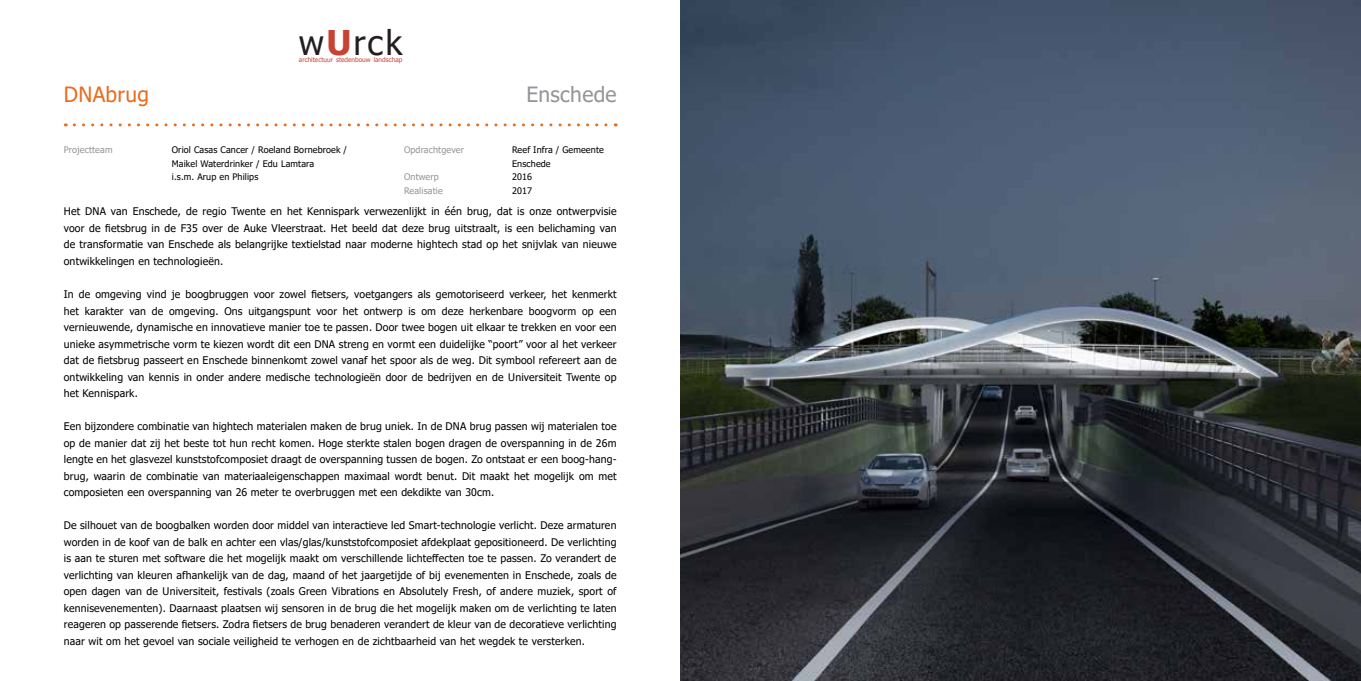
<style>
.page{position:relative;width:1361px;height:681px;background:#fff}
.page>*{position:absolute;margin:0;border:0;box-sizing:border-box;transform-origin:0 0}
.t1{font:34.05px "Tahoma";color:#231f20}
.t2{font:21px "Tahoma";letter-spacing:.015em;color:#939598}
.t3{font:21px "Tahoma";letter-spacing:.015em;color:#e86d1f}
.t4{font:10.5px/16.5px "Tahoma";letter-spacing:.015em;color:#000;text-align:justify}
.t5{font:9px/13.5px "Tahoma";letter-spacing:.015em;color:#000}
.t6{font:9px "Tahoma";letter-spacing:.015em;color:#939598}
.t7{font:6.45px "Tahoma";color:#c74435}
.s1{font-weight:700;color:#c74435}
</style>
<div class="page">
<img style="left:680px;top:0;width:681px;height:680px">
<svg style="left:74px;top:123px;width:542px;height:3px"></svg>
<h1 class="t1" style="left:299px;top:19px;width:105px">w<span class="s1">U</span>rck</h1>
<p class="t7" style="left:299px;top:55px;width:105px">architectuur stedenbouw landschap</p>
<p class="t3" style="left:64px;top:81px;width:87px">DNAbrug</p>
<p class="t2" style="left:526px;top:81px;width:92px">Enschede</p>
<p class="t6" style="left:64px;top:144px;width:50px">Projectteam</p>
<p class="t5" style="left:172px;top:143px;width:177px">Oriol Casas Cancer / Roeland Bornebroek /<br>Maikel Waterdrinker / Edu Lamtara<br>i.s.m. Arup en Philips</p>
<p class="t6" style="left:404px;top:144px;width:62px">Opdrachtgever</p>
<p class="t5" style="left:512px;top:143px;width:93px">Reef Infra / Gemeente<br>Enschede</p>
<p class="t6" style="left:404px;top:171px;width:36px">Ontwerp</p>
<p class="t5" style="left:512px;top:170px;width:22px">2016</p>
<p class="t6" style="left:404px;top:184px;width:40px">Realisatie</p>
<p class="t5" style="left:512px;top:184px;width:22px">2017</p>
<p class="t4" style="left:64px;top:204px;width:554px">Het DNA van Enschede, de regio Twente en het Kennispark verwezenlijkt in één brug, dat is onze ontwerpvisie voor de fietsbrug in de F35 over de Auke Vleerstraat. Het beeld dat deze brug uitstraalt, is een belichaming van de transformatie van Enschede als belangrijke textielstad naar moderne hightech stad op het snijvlak van nieuwe ontwikkelingen en technologieën.</p>
<p class="t4" style="left:64px;top:286px;width:554px">In de omgeving vind je boogbruggen voor zowel fietsers, voetgangers als gemotoriseerd verkeer, het kenmerkt het karakter van de omgeving. Ons uitgangspunt voor het ontwerp is om deze herkenbare boogvorm op een vernieuwende, dynamische en innovatieve manier toe te passen. Door twee bogen uit elkaar te trekken en voor een unieke asymmetrische vorm te kiezen wordt dit een DNA streng en vormt een duidelijke “poort” voor al het verkeer dat de fietsbrug passeert en Enschede binnenkomt zowel vanaf het spoor als de weg. Dit symbool refereert aan de ontwikkeling van kennis in onder andere medische technologieën door de bedrijven en de Universiteit Twente op het Kennispark.</p>
<p class="t4" style="left:64px;top:418px;width:554px">Een bijzondere combinatie van hightech materialen maken de brug uniek. In de DNA brug passen wij materialen toe op de manier dat zij het beste tot hun recht komen. Hoge sterkte stalen bogen dragen de overspanning in de 26m lengte en het glasvezel kunststofcomposiet draagt de overspanning tussen de bogen. Zo ontstaat er een boog-hang&shy;brug, waarin de combinatie van materiaaleigenschappen maximaal wordt benut. Dit maakt het mogelijk om met composieten een overspanning van 26 meter te overbruggen met een dekdikte van 30cm.</p>
<p class="t4" style="left:64px;top:517px;width:554px">De silhouet van de boogbalken worden door middel van interactieve led Smart-technologie verlicht. Deze armaturen worden in de koof van de balk en achter een vlas/glas/kunststofcomposiet afdekplaat gepositioneerd. De verlichting is aan te sturen met software die het mogelijk maakt om verschillende lichteffecten toe te passen. Zo verandert de verlichting van kleuren afhankelijk van de dag, maand of het jaargetijde of bij evenementen in Enschede, zoals de open dagen van de Universiteit, festivals (zoals Green Vibrations en Absolutely Fresh, of andere muziek, sport of kennisevenementen). Daarnaast plaatsen wij sensoren in de brug die het mogelijk maken om de verlichting te laten reageren op passerende fietsers. Zodra fietsers de brug benaderen verandert de kleur van de decoratieve verlichting naar wit om het gevoel van sociale veiligheid te verhogen en de zichtbaarheid van het wegdek te versterken.</p>
</div>
